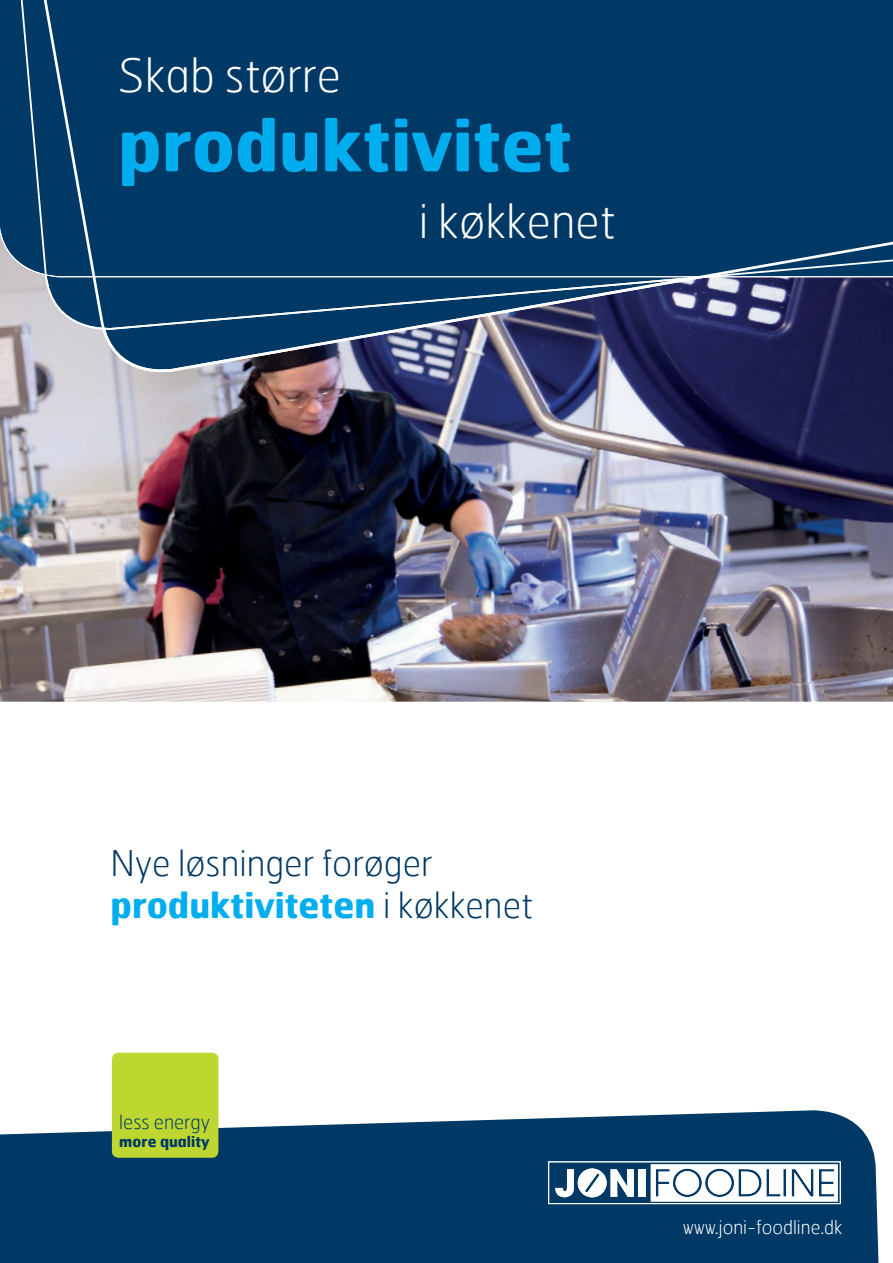
<style>
.page{position:relative;width:893px;height:1263px;background:#fff}
.page>*{position:absolute;margin:0;border:0;box-sizing:border-box;transform-origin:0 0}
.t1{font:700 72px "Hermes";color:#00aeef}
.t2{font:100 46.35px "Hermes";color:#fff}
.t3{font:700 35.4px "Hermes";color:#00aeef}
.t4{font:100 35.4px "Hermes";color:#003965}
.t5{font:100 19.35px "Hermes";color:#003965}
.t6{font:100 18.75px "Hermes";color:#fff}
.t7{font:700 14.85px "Hermes";color:#003965}
.s1{font-weight:100;color:#003965}
</style>
<div class="page">
<img style="left:0;top:381px;width:893px;height:321px">
<img style="left:0;top:334px;width:893px;height:47px">
<svg style="left:0;top:277px;width:893px;height:57px;background:#345077"></svg>
<div style="left:0;top:0;width:893px;height:277px;background:#003965"></div>
<svg style="left:0;top:1107px;width:879px;height:156px;background:#184c73"></svg>
<div style="left:112px;top:1053px;width:106px;height:105px;background:#bed630;border-radius:7px"></div>
<div style="left:548px;top:1161px;width:293px;height:43px;border:1px solid #fff"></div>
<div style="left:639px;top:1169px;width:7px;height:28px;background:#fff"></div>
<svg style="left:651px;top:1164px;width:187px;height:37px"></svg>
<svg style="left:555px;top:1168px;width:79px;height:29px"></svg>
<p class="t2" style="left:118px;top:46px;width:224px">Skab større</p>
<p class="t1" style="left:118px;top:98px;width:456px">produktivitet</p>
<p class="t2" style="left:419px;top:192px;width:198px">i køkkenet</p>
<p class="t4" style="left:111px;top:841px;width:324px">Nye løsninger forøger</p>
<p class="t3" style="left:111px;top:882px;width:424px">produktiviteten <span class="s1">i køkkenet</span></p>
<p class="t5" style="left:119px;top:1110px;width:92px">less energy</p>
<p class="t7" style="left:119px;top:1132px;width:92px">more quality</p>
<p class="t6" style="left:683px;top:1216px;width:161px">www.joni-foodline.dk</p>
</div>
